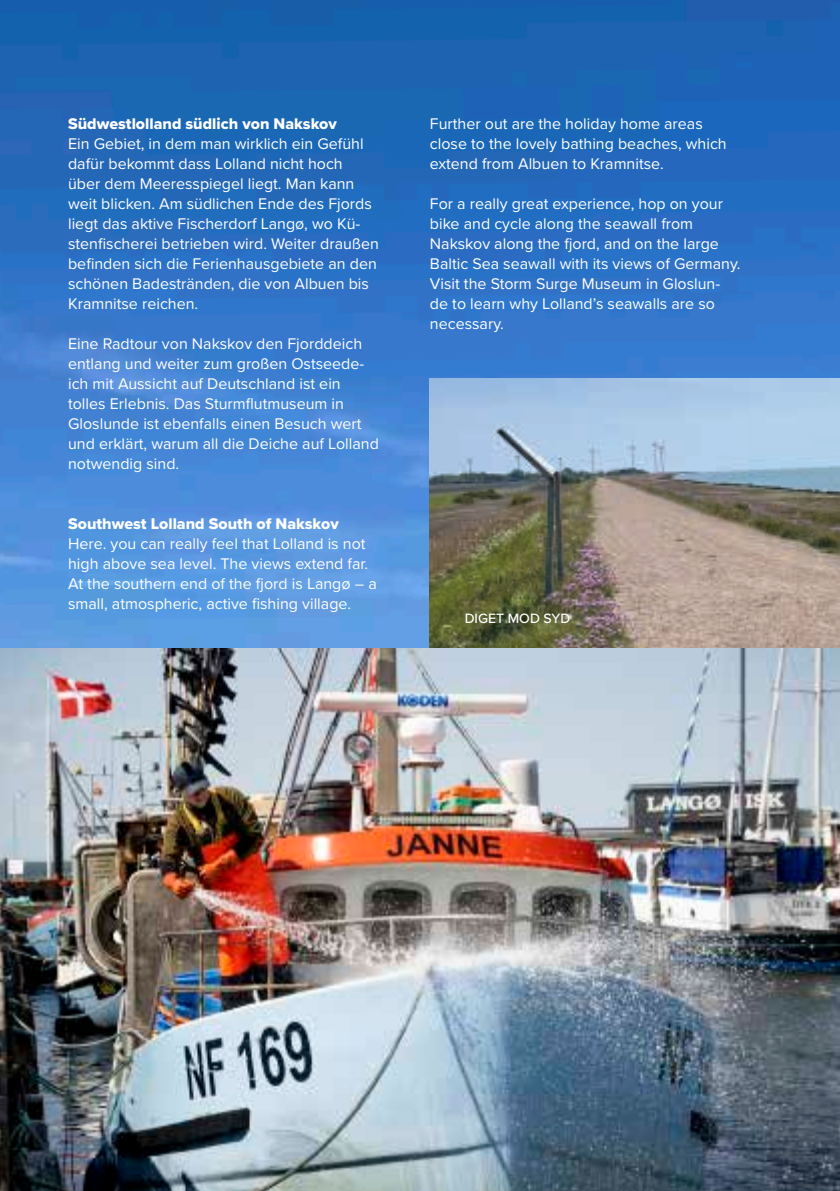
<style>
.page{position:relative;width:840px;height:1191px;background:#fff}
.page>*{position:absolute;margin:0;border:0;box-sizing:border-box;transform-origin:0 0}
.t1{font:16px/20px "Proxima Nova";color:#fff}
.t2{font:16px "Proxima Nova Extrabld";color:#fff}
.t3{font:500 14px "Proxima Nova";color:#fff}
</style>
<div class="page">
<img style="left:0;top:0;width:839px;height:648px">
<img style="left:429px;top:378px;width:410px;height:270px">
<img style="left:0;top:648px;width:839px;height:543px">
<p class="t2" style="left:68px;top:112px;width:270px">Südwestlolland südlich von Nakskov</p>
<p class="t1" style="left:68px;top:133px;width:312px">Ein Gebiet, in dem man wirklich ein Gefühl dafür bekommt dass Lolland nicht hoch über dem Meeresspiegel liegt. Man kann weit blicken. Am südlichen Ende des Fjords liegt das aktive Fischerdorf Langø, wo Kü&shy;stenfischerei betrieben wird. Weiter draußen befinden sich die Ferienhausgebiete an den schönen Badestränden, die von Albuen bis Kramnitse reichen.</p>
<p class="t1" style="left:68px;top:333px;width:312px">Eine Radtour von Nakskov den Fjorddeich entlang und weiter zum großen Ostseede&shy;ich mit Aussicht auf Deutschland ist ein tolles Erlebnis. Das Sturmflutmuseum in Gloslunde ist ebenfalls einen Besuch wert und erklärt, warum all die Deiche auf Lolland notwendig sind.</p>
<p class="t2" style="left:68px;top:512px;width:272px">Southwest Lolland South of Nakskov</p>
<p class="t1" style="left:68px;top:533px;width:310px">Here. you can really feel that Lolland is not high above sea level. The views extend far.<br>At the southern end of the fjord is Langø – a small, atmospheric, active fishing village.</p>
<p class="t1" style="left:429px;top:113px;width:298px">Further out are the holiday home areas close to the lovely bathing beaches, which extend from Albuen to Kramnitse.</p>
<p class="t1" style="left:429px;top:193px;width:312px">For a really great experience, hop on your bike and cycle along the seawall from Nakskov along the fjord, and on the large Baltic Sea seawall with its views of Germany.<br>Visit the Storm Surge Museum in Gloslun&shy;de to learn why Lolland’s seawalls are so necessary.</p>
<p class="t3" style="left:464px;top:608px;width:107px">DIGET MOD SYD</p>
</div>
